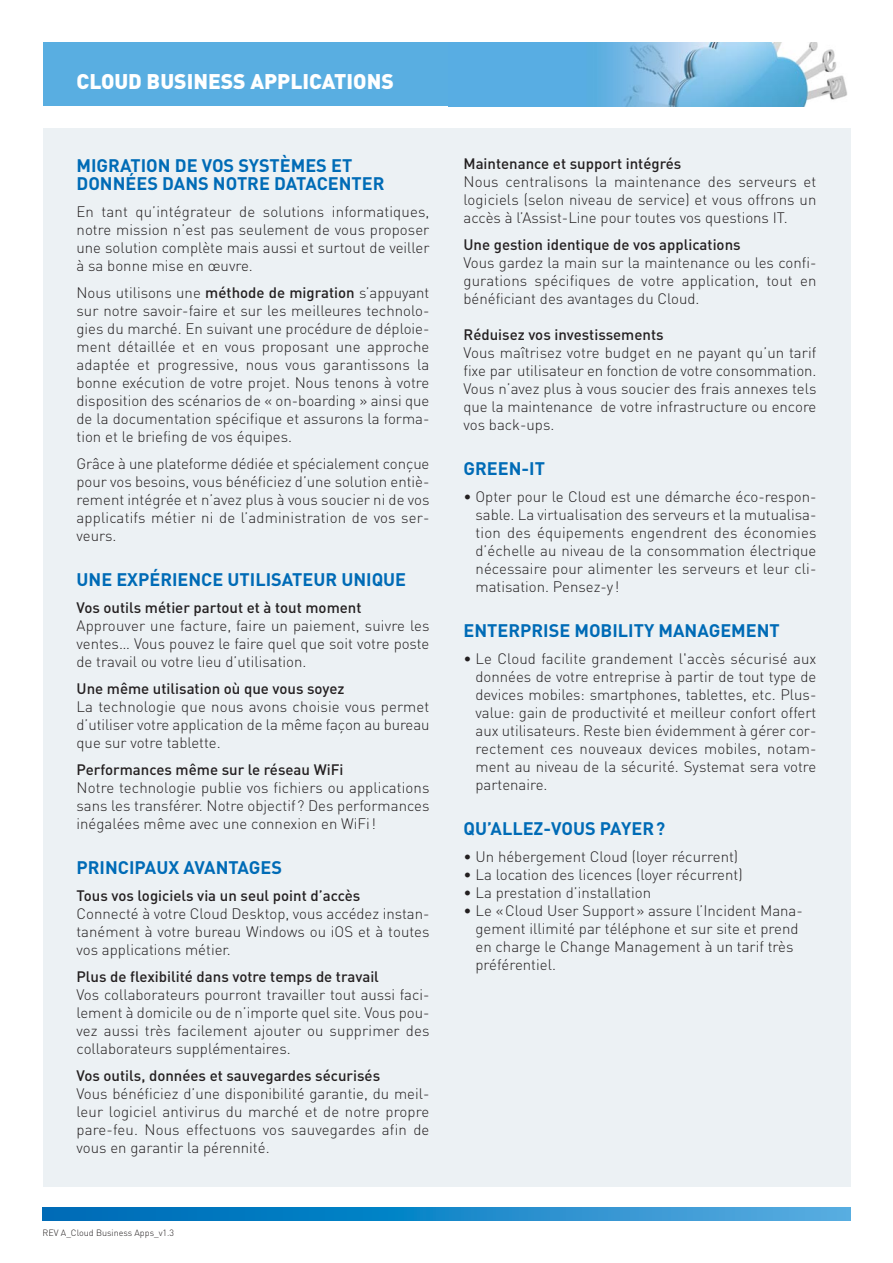
<style>
.page{position:relative;width:893px;height:1263px;background:#fff}
.page>*{position:absolute;margin:0;border:0;box-sizing:border-box;transform-origin:0 0}
.t1{font:900 21px "DIN";color:#fff}
.t2{font:700 18px/18px "DIN";color:#006bb6}
.t3{font:300 15px/18px "DIN";color:#231f20;text-align:justify}
.t4{font:500 15px "DIN";color:#231f20}
.t5{font:300 9px "DIN";color:#231f20}
.s1{font-weight:500}
</style>
<div class="page">
<div style="left:43px;top:128px;width:807px;height:1058px;background:#ecf1f4"></div>
<div style="left:43px;top:43px;width:807px;height:63px;background:#59aee1"></div>
<img style="left:608px;top:43px;width:242px;height:63px">
<svg style="left:43px;top:1208px;width:807px;height:12px;background:#1e89ca"></svg>
<h1 class="t1" style="left:77px;top:74px;width:319px">CLOUD BUSINESS APPLICATIONS</h1>
<p class="t2" style="left:77px;top:158px;width:309px">MIGRATION DE VOS SYSTÈMES ET<br>DONNÉES DANS NOTRE DATACENTER</p>
<p class="t3" style="left:77px;top:204px;width:354px">En tant qu’intégrateur de solutions informatiques, notre mission n’est pas seulement de vous proposer une solution complète mais aussi et surtout de veiller à sa bonne mise en œuvre.</p>
<p class="t3" style="left:77px;top:285px;width:354px">Nous utilisons une <span class="s1">méthode de migration</span> s’appuyant sur notre savoir-faire et sur les meilleures technolo&shy;gies du marché. En suivant une procédure de déploie&shy;ment détaillée et en vous proposant une approche adaptée et progressive, nous vous garantissons la bonne exécution de votre projet. Nous tenons à votre disposition des scénarios de « on-boarding » ainsi que de la documentation spécifique et assurons la forma&shy;tion et le briefing de vos équipes.</p>
<p class="t3" style="left:77px;top:456px;width:354px">Grâce à une plateforme dédiée et spécialement conçue pour vos besoins, vous bénéficiez d’une solution entiè&shy;rement intégrée et n’avez plus à vous soucier ni de vos applicatifs métier ni de l’administration de vos ser&shy;veurs.</p>
<p class="t2" style="left:77px;top:572px;width:331px">UNE EXPÉRIENCE UTILISATEUR UNIQUE</p>
<p class="t4" style="left:77px;top:602px;width:287px">Vos outils métier partout et à tout moment</p>
<p class="t3" style="left:77px;top:618px;width:354px">Approuver une facture, faire un paiement, suivre les ventes… Vous pouvez le faire quel que soit votre poste de travail ou votre lieu d’utilisation.</p>
<p class="t4" style="left:77px;top:683px;width:269px">Une même utilisation où que vous soyez</p>
<p class="t3" style="left:77px;top:699px;width:354px">La technologie que nous avons choisie vous permet d’utiliser votre application de la même façon au bureau que sur votre tablette.</p>
<p class="t4" style="left:77px;top:764px;width:268px">Performances même sur le réseau WiFi</p>
<p class="t3" style="left:77px;top:780px;width:354px">Notre technologie publie vos fichiers ou applications sans les transférer. Notre objectif? Des performances inégalées même avec une connexion en WiFi!</p>
<p class="t2" style="left:77px;top:860px;width:207px">PRINCIPAUX AVANTAGES</p>
<p class="t4" style="left:77px;top:890px;width:285px">Tous vos logiciels via un seul point d’accès</p>
<p class="t3" style="left:77px;top:906px;width:354px">Connecté à votre Cloud Desktop, vous accédez instan&shy;tanément à votre bureau Windows ou iOS et à toutes vos applications métier.</p>
<p class="t4" style="left:77px;top:971px;width:304px">Plus de flexibilité dans votre temps de travail</p>
<p class="t3" style="left:77px;top:987px;width:354px">Vos collaborateurs pourront travailler tout aussi faci&shy;lement à domicile ou de n’importe quel site. Vous pou&shy;vez aussi très facilement ajouter ou supprimer des collaborateurs supplémentaires.</p>
<p class="t4" style="left:77px;top:1070px;width:305px">Vos outils, données et sauvegardes sécurisés</p>
<p class="t3" style="left:77px;top:1086px;width:354px">Vous bénéficiez d’une disponibilité garantie, du meil&shy;leur logiciel antivirus du marché et de notre propre pare-feu. Nous effectuons vos sauvegardes afin de vous en garantir la pérennité.</p>
<p class="t5" style="left:43px;top:1229px;width:133px">REV A_Cloud Business Apps_v1.3</p>
<p class="t4" style="left:463px;top:158px;width:219px">Maintenance et support intégrés</p>
<p class="t3" style="left:463px;top:175px;width:354px">Nous centralisons la maintenance des serveurs et logiciels (selon niveau de service) et vous offrons un accès à l’Assist-Line pour toutes vos questions IT.</p>
<p class="t4" style="left:463px;top:239px;width:279px">Une gestion identique de vos applications</p>
<p class="t3" style="left:463px;top:256px;width:354px">Vous gardez la main sur la maintenance ou les confi&shy;gurations spécifiques de votre application, tout en bénéficiant des avantages du Cloud.</p>
<p class="t4" style="left:463px;top:329px;width:202px">Réduisez vos investissements</p>
<p class="t3" style="left:463px;top:346px;width:354px">Vous maîtrisez votre budget en ne payant qu’un tarif fixe par utilisateur en fonction de votre consommation.<br>Vous n’avez plus à vous soucier des frais annexes tels que la maintenance de votre infrastructure ou encore vos back-ups.</p>
<p class="t2" style="left:463px;top:462px;width:83px">GREEN-IT</p>
<p class="t3" style="left:475px;top:490px;width:342px;text-indent:-12px">• Opter pour le Cloud est une démarche éco-respon&shy;sable. La virtualisation des serveurs et la mutualisa&shy;tion des équipements engendrent des économies d’échelle au niveau de la consommation électrique nécessaire pour alimenter les serveurs et leur cli&shy;matisation. Pensez-y!</p>
<p class="t2" style="left:463px;top:624px;width:318px">ENTERPRISE MOBILITY MANAGEMENT</p>
<p class="t3" style="left:475px;top:652px;width:342px;text-indent:-12px">• Le Cloud facilite grandement l'accès sécurisé aux données de votre entreprise à partir de tout type de devices mobiles: smartphones, tablettes, etc. Plus&shy;value: gain de productivité et meilleur confort offert aux utilisateurs. Reste bien évidemment à gérer cor&shy;rectement ces nouveaux devices mobiles, notam&shy;ment au niveau de la sécurité. Systemat sera votre partenaire.</p>
<p class="t2" style="left:463px;top:822px;width:203px">QU’ALLEZ-VOUS PAYER?</p>
<p class="t3" style="left:463px;top:850px;width:276px">• Un hébergement Cloud (loyer récurrent)</p>
<p class="t3" style="left:463px;top:868px;width:281px">• La location des licences (loyer récurrent)</p>
<p class="t3" style="left:463px;top:886px;width:189px">• La prestation d’installation</p>
<p class="t3" style="left:475px;top:904px;width:329px;text-align:left;text-indent:-12px">• Le «Cloud User Support» assure l’Incident Mana&shy;gement illimité par téléphone et sur site et prend en charge le Change Management à un tarif très préférentiel.</p>
</div>
